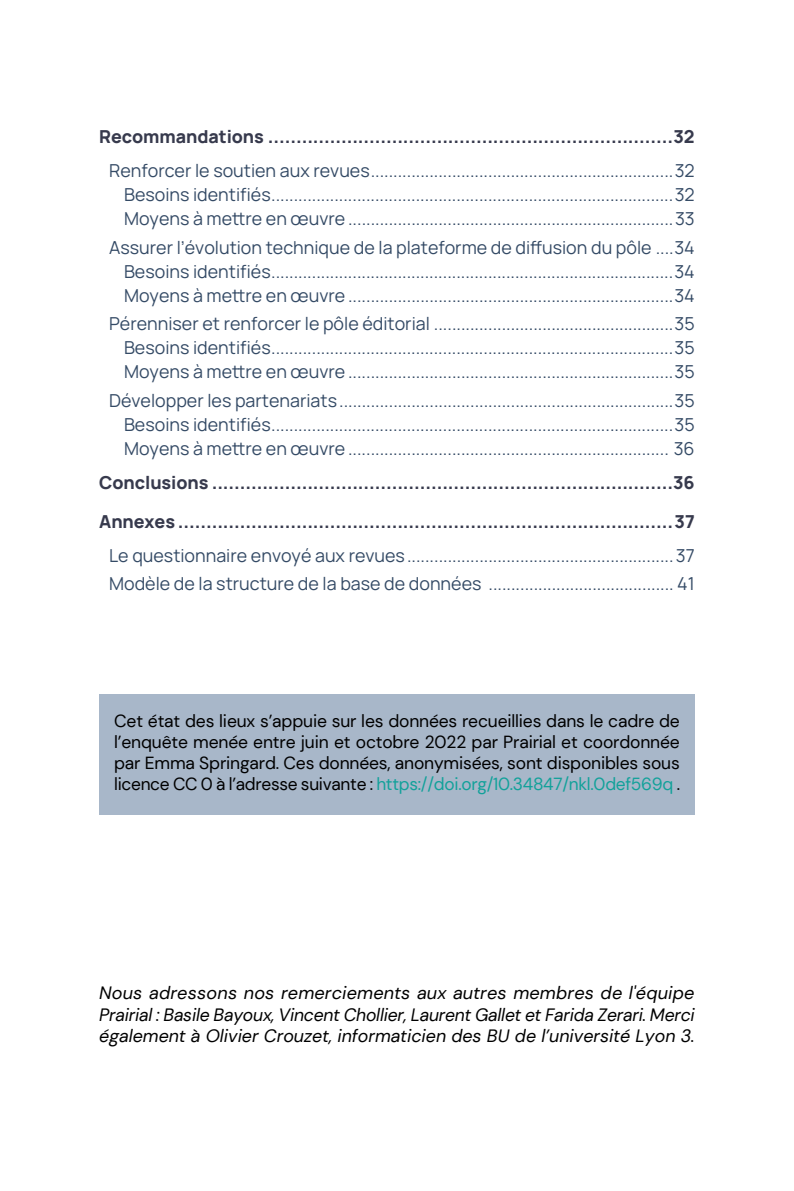
<style>
.page{position:relative;width:794px;height:1191px;background:#fff}
.page>*{position:absolute;margin:0;border:0;box-sizing:border-box;transform-origin:0 0}
.t1{font:17.85px/24px "Manrope";color:#354b66;text-align:justify}
.t2{font:800 17.85px/38.9px "Manrope";letter-spacing:-.005em;color:#373a4d}
.t3{font:italic 17.85px/21.5px "DM Sans";color:#000;text-align:justify}
.t4{font:17.5px/21px "DM Sans";letter-spacing:-.015em;color:#000;text-align:justify}
.s1{color:#12a19a}
</style>
<div class="page">
<div style="left:99px;top:694px;width:595px;height:121px;background:#a8b7c9"></div>
<p class="t2" style="left:99px;top:115px;width:597px">Recommandations ........................................................................32</p>
<p class="t1" style="left:124px;top:157px;width:572px;text-indent:-15px">Renforcer le soutien aux revues...................................................................32<br>Besoins identifiés.........................................................................................32<br>Moyens à mettre en œuvre ........................................................................33</p>
<p class="t1" style="left:124px;top:234px;width:572px;text-indent:-15px">Assurer l’évolution technique de la plateforme de diffusion du pôle ....34<br>Besoins identifiés.........................................................................................34<br>Moyens à mettre en œuvre ........................................................................34</p>
<p class="t1" style="left:124px;top:311px;width:572px;text-indent:-15px">Pérenniser et renforcer le pôle éditorial .....................................................35<br>Besoins identifiés.........................................................................................35<br>Moyens à mettre en œuvre ........................................................................35</p>
<p class="t1" style="left:124px;top:388px;width:572px;text-indent:-15px">Développer les partenariats..........................................................................35<br>Besoins identifiés.........................................................................................35<br>Moyens à mettre en œuvre ....................................................................... 36</p>
<p class="t2" style="left:99px;top:461px;width:597px">Conclusions ..................................................................................36<br>Annexes ........................................................................................37</p>
<p class="t1" style="left:109px;top:539px;width:587px;line-height:28.9px">Le questionnaire envoyé aux revues...........................................................37<br>Modèle de la structure de la base de données ......................................... 41</p>
<p class="t4" style="left:114px;top:710px;width:567px">Cet état des lieux s’appuie sur les données recueillies dans le cadre de l’enquête menée entre juin et octobre 2022 par Prairial et coordonnée par Emma Springard. Ces données, anonymisées, sont disponibles sous licence CC 0 à l’adresse suivante : <span class="s1">https://doi.org/10.34847/nkl.0def569q</span> .</p>
<p class="t3" style="left:99px;top:982px;width:597px">Nous adressons nos remerciements aux autres membres de l'équipe Prairial : Basile Bayoux, Vincent Chollier, Laurent Gallet et Farida Zerari. Merci également à Olivier Crouzet, informaticien des BU de l’université Lyon 3.</p>
</div>
